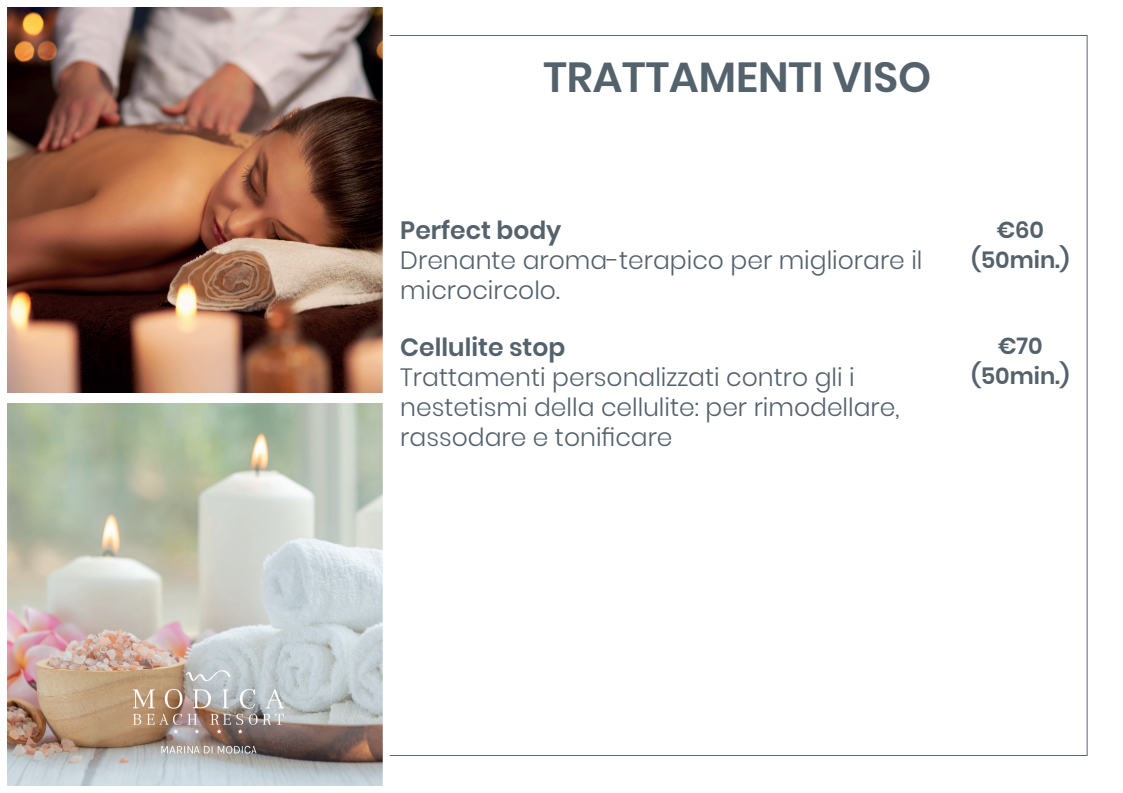
<style>
.page{position:relative;width:1123px;height:793px;background:#fff}
.page>*{position:absolute;margin:0;border:0;box-sizing:border-box;transform-origin:0 0}
.t1{font:600 42px "Poppins";color:#54626c}
.t2{font:300 25px/30px "Poppins";color:#54626c}
.t3{font:600 25px "Poppins";color:#54626c}
.t4{font:600 23px/30px "Poppins";color:#54626c;text-align:center}
</style>
<div class="page">
<img style="left:8px;top:8px;width:374px;height:384px">
<div style="left:0;top:0;width:390px;height:400px;border:7px solid #fff"></div>
<img style="left:8px;top:404px;width:374px;height:381px">
<div style="left:0;top:396px;width:390px;height:397px;border:7px solid #fff"></div>
<img style="left:134px;top:671px;width:149px;height:87px">
<h1 class="t1" style="left:543px;top:53px;width:389px">TRATTAMENTI VISO</h1>
<p class="t3" style="left:400px;top:216px;width:163px">Perfect body</p>
<p class="t2" style="left:400px;top:246px;width:524px">Drenante aroma-terapico per migliorare il microcircolo.</p>
<p class="t3" style="left:400px;top:333px;width:167px">Cellulite stop</p>
<p class="t2" style="left:400px;top:363px;width:501px">Trattamenti personalizzati contro gli i nestetismi della cellulite: per rimodellare, rassodare e tonificare</p>
<p class="t4" style="left:971px;top:215px;width:99px">€60 (50min.)</p>
<p class="t4" style="left:971px;top:331px;width:99px">€70 (50min.)</p>
</div>
